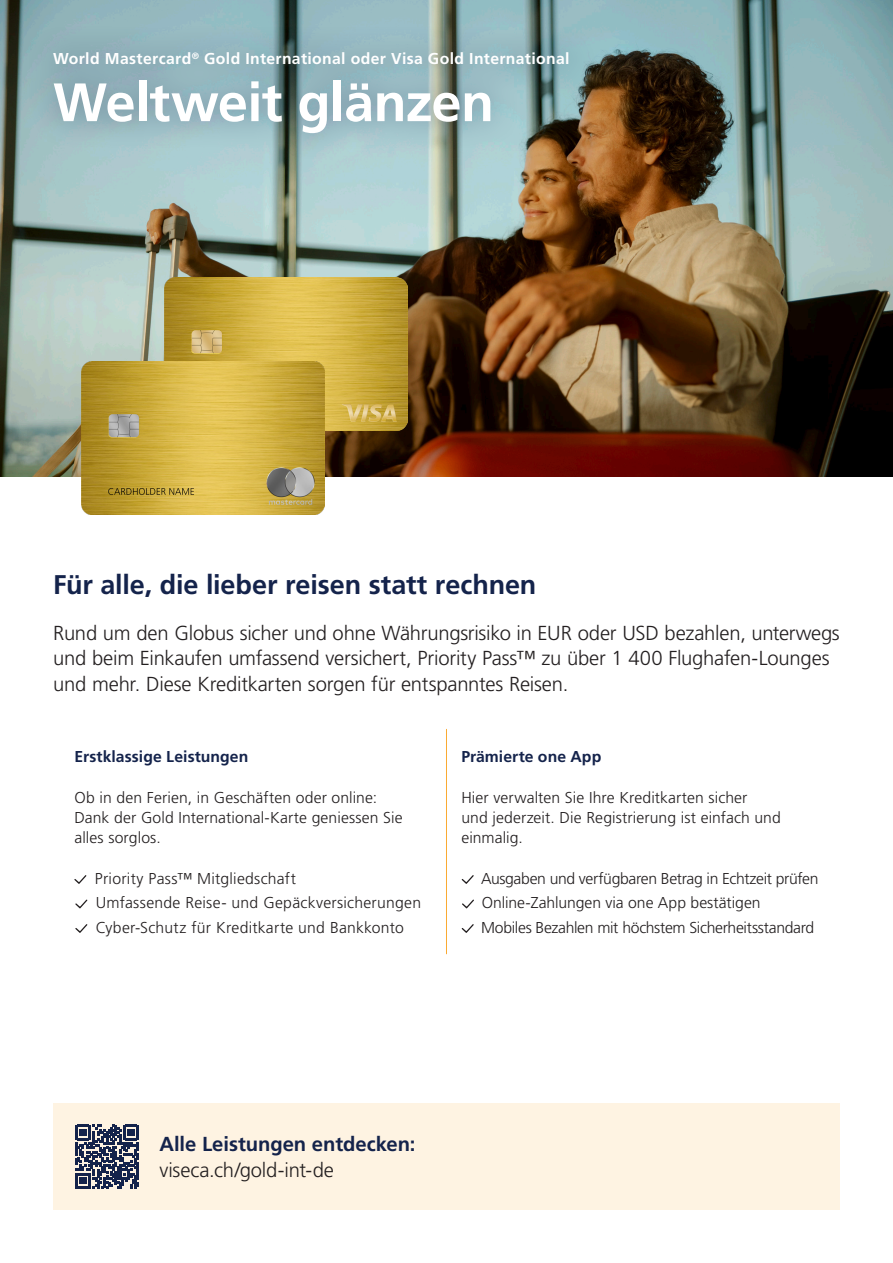
<style>
.page{position:relative;width:893px;height:1263px;background:#fff}
.page>*{position:absolute;margin:0;border:0;box-sizing:border-box;transform-origin:0 0}
.t1{font:700 54px "Frutiger LT Std";letter-spacing:-.015em;color:#fff}
.t2{font:700 27px "Frutiger LT Std";letter-spacing:-.005em;color:#14234b}
.t3{font:300 20.25px/25.5px "Frutiger LT Std";letter-spacing:-.01em;color:#231f20}
.t4{font:700 20.25px "Frutiger LT Std";color:#14234b}
.t5{font:300 15.75px/20.2px "Frutiger LT Std";letter-spacing:.005em;color:#231f20}
.t6{font:300 15.75px/24.5px "Frutiger LT Std";letter-spacing:-.02em;color:#231f20}
.t7{font:700 15.75px "Frutiger LT Std";letter-spacing:.025em;color:#fff}
.t8{font:700 15.75px "Frutiger LT Std";letter-spacing:.005em;color:#14234b}
</style>
<div class="page">
<img style="left:0;top:0;width:893px;height:476px">
<div style="left:24px;top:22px;width:575px;height:142px;background:#14234b;opacity:.3"></div>
<div style="left:53px;top:1103px;width:787px;height:107px;background:#fef3e2"></div>
<svg style="left:75px;top:1125px;width:64px;height:63px"></svg>
<svg style="left:74px;top:875px;width:12px;height:9px"></svg>
<svg style="left:75px;top:899px;width:12px;height:9px"></svg>
<svg style="left:75px;top:924px;width:12px;height:9px"></svg>
<svg style="left:462px;top:875px;width:12px;height:9px"></svg>
<svg style="left:462px;top:899px;width:12px;height:9px"></svg>
<svg style="left:462px;top:924px;width:12px;height:9px"></svg>
<hr style="left:446px;top:729px;width:1px;height:225px;background:#faaa33">
<img style="left:164px;top:277px;width:244px;height:154px">
<img style="left:81px;top:362px;width:243px;height:153px">
<p class="t7" style="left:53px;top:49px;width:518px">World Mastercard<sup>®</sup> Gold International oder Visa Gold International</p>
<h1 class="t1" style="left:53px;top:70px;width:442px">Weltweit glänzen</h1>
<h2 class="t2" style="left:53px;top:568px;width:485px">Für alle, die lieber reisen statt rechnen</h2>
<p class="t3" style="left:53px;top:620px;width:788px">Rund um den Globus sicher und ohne Währungsrisiko in EUR oder USD bezahlen, unterwegs und beim Einkaufen umfassend versichert, Priority Pass™ zu über 1 400 Flughafen-Lounges und mehr. Diese Kreditkarten sorgen für entspanntes Reisen.</p>
<p class="t8" style="left:74px;top:747px;width:175px">Erstklassige Leistungen</p>
<p class="t5" style="left:74px;top:787px;width:330px">Ob in den Ferien, in Geschäften oder online:<br>Dank der Gold International-Karte geniessen Sie alles sorglos.</p>
<p class="t5" style="left:95px;top:866px;width:328px;line-height:24.5px">Priority Pass™ Mitgliedschaft<br>Umfassende Reise- und Gepäckversicherungen<br>Cyber-Schutz für Kreditkarte und Bankkonto</p>
<p class="t8" style="left:461px;top:747px;width:141px">Prämierte one App</p>
<p class="t5" style="left:461px;top:787px;width:321px">Hier verwalten Sie Ihre Kreditkarten sicher<br>und jederzeit. Die Registrierung ist einfach und einmalig.</p>
<p class="t6" style="left:481px;top:866px;width:339px">Ausgaben und verfügbaren Betrag in Echtzeit prüfen<br>Online-Zahlungen via one App bestätigen<br>Mobiles Bezahlen mit höchstem Sicherheitsstandard</p>
<p class="t4" style="left:159px;top:1132px;width:258px">Alle Leistungen entdecken:</p>
<p class="t3" style="left:159px;top:1157px;width:176px">viseca.ch/gold-int-de</p>
</div>
